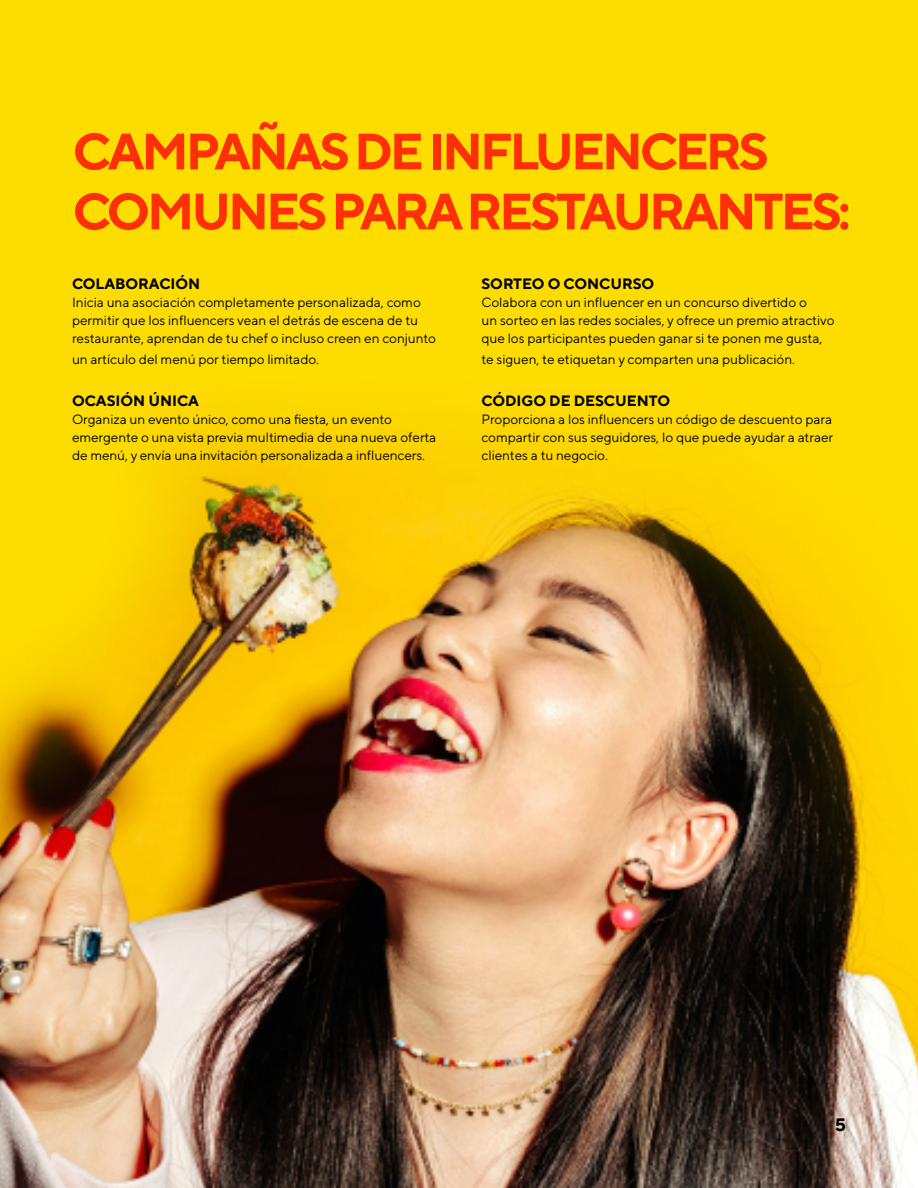
<style>
.page{position:relative;width:918px;height:1188px;background:#fff}
.page>*{position:absolute;margin:0;border:0;box-sizing:border-box;transform-origin:0 0}
.t1{font:700 51px/60px "TT Norms Pro";letter-spacing:-.06em;color:#ff3008}
.t2{font:700 18px "TT Norms Pro";color:#000}
.t3{font:700 15px "TT Norms Pro";color:#000}
.t4{font:13.5px/18px "TT Norms Pro";color:#000}
</style>
<div class="page">
<img style="left:0;top:0;width:918px;height:1188px">
<h1 class="t1" style="left:73px;top:118px;width:779px">CAMPAÑAS DE INFLUENCERS<br>COMUNES PARA RESTAURANTES:</h1>
<p class="t3" style="left:72px;top:272px;width:130px">COLABORACIÓN</p>
<p class="t4" style="left:72px;top:292px;width:366px">Inicia una asociación completamente personalizada, como permitir que los influencers vean el detrás de escena de tu restaurante, aprendan de tu chef o incluso creen en conjunto</p>
<p class="t4" style="left:72px;top:349px;width:249px">un artículo del menú por tiempo limitado.</p>
<p class="t3" style="left:72px;top:389px;width:129px">OCASIÓN ÚNICA</p>
<p class="t4" style="left:72px;top:409px;width:366px">Organiza un evento único, como una fiesta, un evento emergente o una vista previa multimedia de una nueva oferta de menú, y envía una invitación personalizada a influencers.</p>
<p class="t3" style="left:482px;top:272px;width:174px">SORTEO O CONCURSO</p>
<p class="t4" style="left:482px;top:292px;width:355px">Colabora con un influencer en un concurso divertido o<br>un sorteo en las redes sociales, y ofrece un premio atractivo que los participantes pueden ganar si te ponen me gusta,</p>
<p class="t4" style="left:482px;top:349px;width:315px">te siguen, te etiquetan y comparten una publicación.</p>
<p class="t3" style="left:482px;top:389px;width:190px">CÓDIGO DE DESCUENTO</p>
<p class="t4" style="left:482px;top:409px;width:353px;text-align:justify">Proporciona a los influencers un código de descuento para compartir con sus seguidores, lo que puede ayudar a atraer clientes a tu negocio.</p>
<h2 class="t2" style="left:835px;top:1112px;width:12px">5</h2>
</div>
